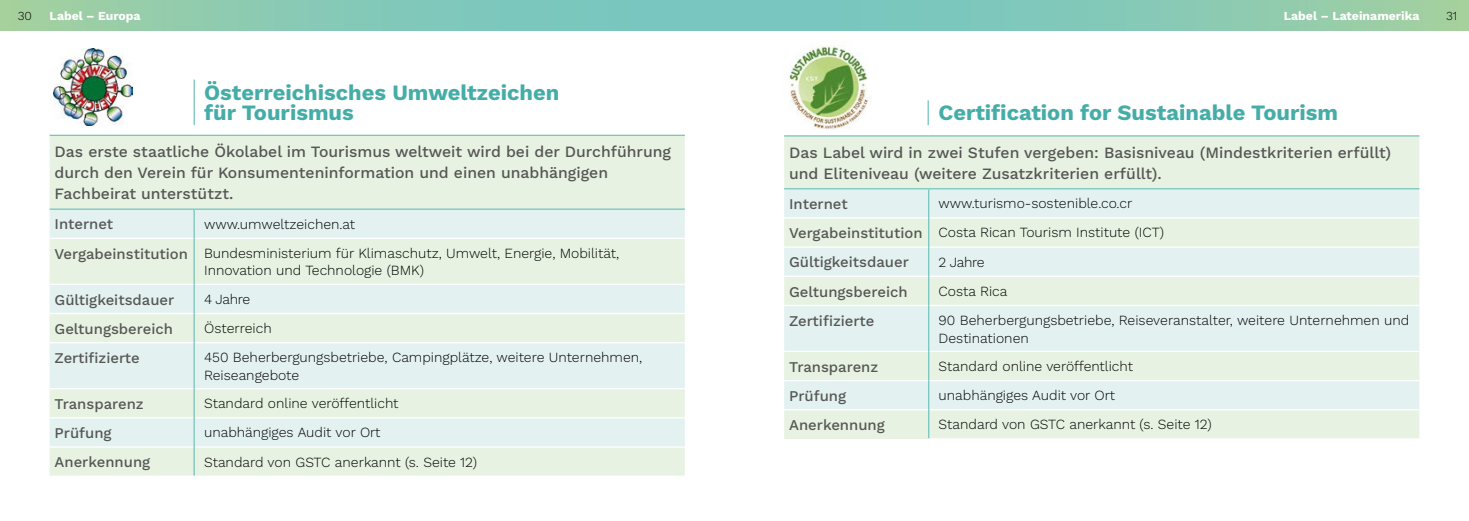
<style>
.page{position:relative;width:1469px;height:521px;background:#fff}
.page>*{position:absolute;margin:0;border:0;box-sizing:border-box;transform-origin:0 0}
.t1{font:700 21.88px/20.3px "Work Sans";color:#45ada7}
.t2{font:500 15.75px/21px "Work Sans";color:#565655}
.t3{font:500 14.88px "Work Sans";color:#565655}
.t4{font:300 14px/29.2px "Work Sans";color:#000}
.t5{font:700 12.25px "Work Sans";color:#fff}
.t6{font:300 12.25px "Work Sans";color:#000}
.s1{font-weight:500;font-size:14.88px;color:#565655}
</style>
<div class="page">
<div style="left:734px;top:0;width:734px;height:30px;background:linear-gradient(to right,#70c4c6,#9fcfa4)"></div>
<div style="left:0;top:0;width:734px;height:30px;background:linear-gradient(to right,#9fcfa3,#70c4c6)"></div>
<div style="left:50px;top:136px;width:635px;height:339px;background:#e7f2e2"></div>
<svg style="left:50px;top:210px;width:635px;height:236px;background:#e4f2ea"></svg>
<hr style="left:50px;top:238px;width:143px;height:1px;background:#fff">
<hr style="left:195px;top:238px;width:490px;height:1px;background:#fff">
<hr style="left:50px;top:284px;width:143px;height:1px;background:#fff">
<hr style="left:195px;top:284px;width:490px;height:1px;background:#fff">
<hr style="left:50px;top:313px;width:143px;height:1px;background:#fff">
<hr style="left:195px;top:313px;width:490px;height:1px;background:#fff">
<hr style="left:50px;top:342px;width:143px;height:1px;background:#fff">
<hr style="left:195px;top:342px;width:490px;height:1px;background:#fff">
<hr style="left:50px;top:388px;width:143px;height:1px;background:#fff">
<hr style="left:195px;top:388px;width:490px;height:1px;background:#fff">
<hr style="left:50px;top:417px;width:143px;height:1px;background:#fff">
<hr style="left:195px;top:417px;width:490px;height:1px;background:#fff">
<hr style="left:50px;top:446px;width:143px;height:2px;background:#fff">
<hr style="left:195px;top:446px;width:490px;height:2px;background:#fff">
<hr style="left:50px;top:135px;width:144px;height:1px;background:#78c6bf">
<hr style="left:194px;top:135px;width:491px;height:1px;background:#78c6bf">
<hr style="left:50px;top:208px;width:144px;height:2px;background:#78c6bf">
<hr style="left:194px;top:208px;width:491px;height:2px;background:#78c6bf">
<hr style="left:193px;top:210px;width:2px;height:28px;background:#78c6bf">
<hr style="left:193px;top:238px;width:2px;height:46px;background:#78c6bf">
<hr style="left:193px;top:284px;width:2px;height:29px;background:#78c6bf">
<hr style="left:193px;top:313px;width:2px;height:30px;background:#78c6bf">
<hr style="left:193px;top:343px;width:2px;height:46px;background:#78c6bf">
<hr style="left:193px;top:389px;width:2px;height:29px;background:#78c6bf">
<hr style="left:193px;top:418px;width:2px;height:29px;background:#78c6bf">
<hr style="left:193px;top:447px;width:2px;height:28px;background:#78c6bf">
<img style="left:54px;top:49px;width:78px;height:76px">
<hr style="left:193px;top:79px;width:2px;height:46px;background:#78c6bf">
<div style="left:784px;top:137px;width:635px;height:302px;background:#e7f2e2"></div>
<svg style="left:784px;top:189px;width:635px;height:220px;background:#e4f1ea"></svg>
<hr style="left:784px;top:217px;width:144px;height:2px;background:#fff">
<hr style="left:929px;top:217px;width:490px;height:2px;background:#fff">
<hr style="left:784px;top:246px;width:144px;height:2px;background:#fff">
<hr style="left:929px;top:246px;width:490px;height:2px;background:#fff">
<hr style="left:784px;top:276px;width:144px;height:1px;background:#fff">
<hr style="left:929px;top:276px;width:490px;height:1px;background:#fff">
<hr style="left:784px;top:305px;width:144px;height:1px;background:#fff">
<hr style="left:929px;top:305px;width:490px;height:1px;background:#fff">
<hr style="left:784px;top:351px;width:144px;height:1px;background:#fff">
<hr style="left:929px;top:351px;width:490px;height:1px;background:#fff">
<hr style="left:784px;top:380px;width:144px;height:1px;background:#fff">
<hr style="left:929px;top:380px;width:490px;height:1px;background:#fff">
<hr style="left:784px;top:409px;width:144px;height:1px;background:#fff">
<hr style="left:929px;top:409px;width:490px;height:1px;background:#fff">
<hr style="left:928px;top:438px;width:491px;height:2px;background:#fff">
<hr style="left:784px;top:135px;width:144px;height:2px;background:#78c6bf">
<hr style="left:928px;top:135px;width:491px;height:2px;background:#78c6bf">
<hr style="left:928px;top:188px;width:491px;height:1px;background:#78c6bf">
<hr style="left:784px;top:188px;width:144px;height:1px;background:#78c6bf">
<svg style="left:928px;top:189px;width:1px;height:116px"></svg>
<hr style="left:928px;top:305px;width:1px;height:46px;background:#78c6bf">
<hr style="left:928px;top:351px;width:1px;height:30px;background:#78c6bf">
<svg style="left:928px;top:381px;width:1px;height:57px"></svg>
<svg style="left:927px;top:100px;width:1px;height:25px"></svg>
<img style="left:789px;top:45px;width:79px;height:84px">
<p class="t6" style="left:18px;top:7px;width:16px">30</p>
<p class="t5" style="left:50px;top:6px;width:93px">Label – Europa</p>
<p class="t5" style="left:1283px;top:6px;width:137px">Label – Lateinamerika</p>
<p class="t6" style="left:1445px;top:7px;width:13px">31</p>
<h1 class="t1" style="left:204px;top:81px;width:357px">Österreichisches Umweltzeichen für Tourismus</h1>
<p class="t2" style="left:55px;top:141px;width:618px">Das erste staatliche Ökolabel im Tourismus weltweit wird bei der Durchführung durch den Verein für Konsumenteninformation und einen unabhängigen<br>Fachbeirat unterstützt.</p>
<p class="t3" style="left:55px;top:213px;width:60px">Internet</p>
<p class="t4" style="left:55px;top:209px;width:566px;text-indent:149px">www.umweltzeichen.at<br><span class="s1">Vergabeinstitution</span> Bundesministerium für Klimaschutz, Umwelt, Energie, Mobilität,</p>
<p class="t4" style="left:204px;top:256px;width:221px">Innovation und Technologie (BMK)</p>
<p class="t3" style="left:55px;top:288px;width:121px">Gültigkeitsdauer</p>
<p class="t4" style="left:204px;top:284px;width:48px">4 Jahre</p>
<p class="t3" style="left:55px;top:317px;width:120px">Geltungsbereich</p>
<p class="t4" style="left:204px;top:313px;width:69px">Österreich</p>
<p class="t3" style="left:55px;top:347px;width:87px">Zertifizierte</p>
<p class="t4" style="left:204px;top:348px;width:440px;line-height:17.5px">450 Beherbergungsbetriebe, Campingplätze, weitere Unternehmen,<br>Reiseangebote</p>
<p class="t3" style="left:55px;top:393px;width:91px">Transparenz</p>
<p class="t4" style="left:204px;top:388px;width:196px">Standard online veröffentlicht</p>
<p class="t3" style="left:55px;top:422px;width:59px">Prüfung</p>
<p class="t4" style="left:204px;top:418px;width:178px">unabhängiges Audit vor Ort</p>
<p class="t3" style="left:55px;top:451px;width:97px">Anerkennung</p>
<p class="t4" style="left:204px;top:447px;width:275px">Standard von GSTC anerkannt (s. Seite 12)</p>
<h1 class="t1" style="left:938px;top:102px;width:401px">Certification for Sustainable Tourism</h1>
<p class="t2" style="left:789px;top:141px;width:603px">Das Label wird in zwei Stufen vergeben: Basisniveau (Mindestkriterien erfüllt) und Eliteniveau (weitere Zusatzkriterien erfüllt).</p>
<p class="t3" style="left:789px;top:193px;width:60px">Internet</p>
<p class="t4" style="left:789px;top:188px;width:376px;text-indent:149px">www.turismo-sostenible.co.cr<br><span class="s1">Vergabeinstitution</span> Costa Rican Tourism Institute (ICT)</p>
<p class="t3" style="left:789px;top:251px;width:121px">Gültigkeitsdauer</p>
<p class="t4" style="left:938px;top:247px;width:47px">2 Jahre</p>
<p class="t3" style="left:789px;top:280px;width:120px">Geltungsbereich</p>
<p class="t4" style="left:938px;top:276px;width:70px">Costa Rica</p>
<p class="t3" style="left:789px;top:309px;width:87px">Zertifizierte</p>
<p class="t4" style="left:938px;top:311px;width:472px;line-height:17.5px">90 Beherbergungsbetriebe, Reiseveranstalter, weitere Unternehmen und<br>Destinationen</p>
<p class="t3" style="left:789px;top:355px;width:91px">Transparenz</p>
<p class="t4" style="left:938px;top:351px;width:196px">Standard online veröffentlicht</p>
<p class="t3" style="left:789px;top:384px;width:59px">Prüfung</p>
<p class="t4" style="left:938px;top:380px;width:178px">unabhängiges Audit vor Ort</p>
<p class="t3" style="left:789px;top:414px;width:97px">Anerkennung</p>
<p class="t4" style="left:938px;top:409px;width:275px">Standard von GSTC anerkannt (s. Seite 12)</p>
</div>
